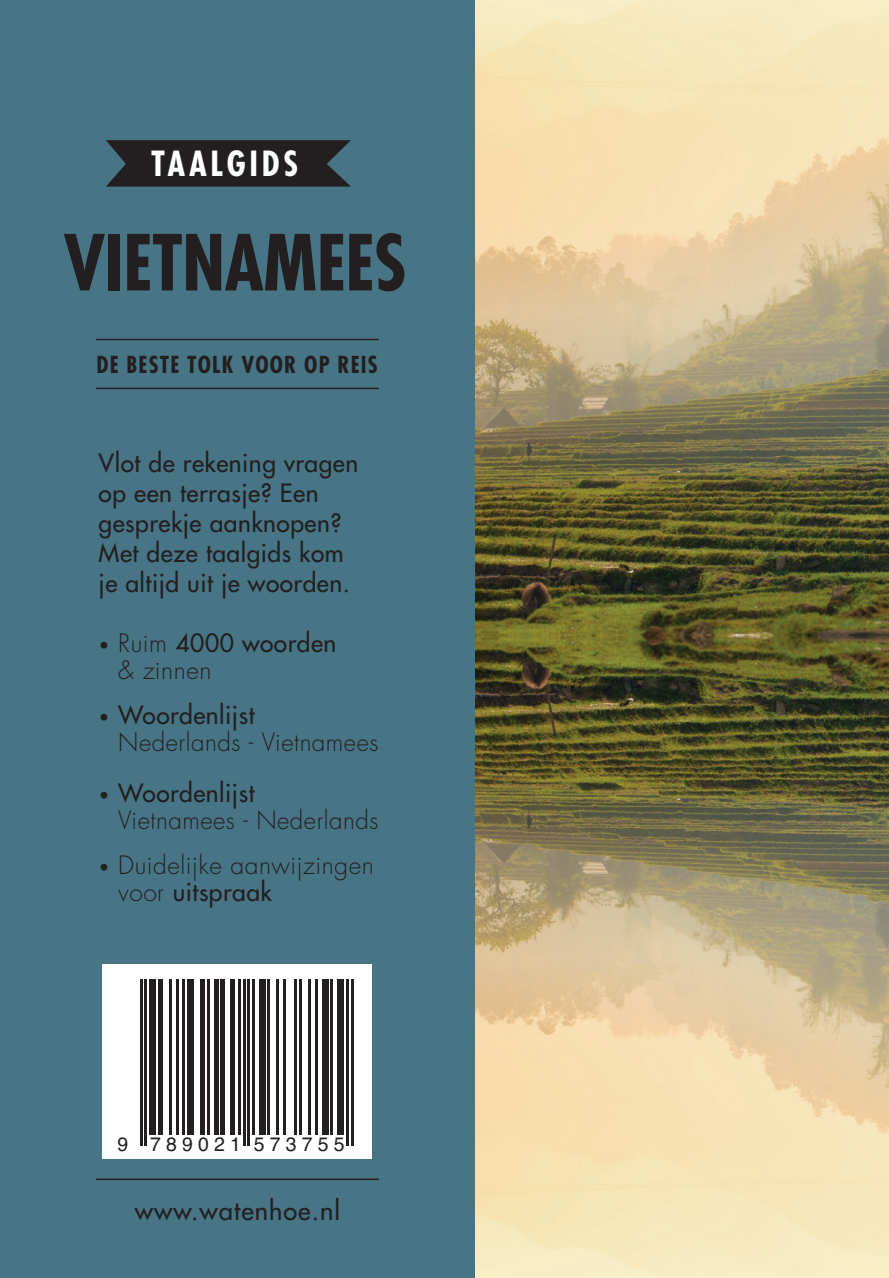
<style>
.page{position:relative;width:889px;height:1278px;background:#fff}
.page>*{position:absolute;margin:0;border:0;box-sizing:border-box;transform-origin:0 0}
.t1{font:700 condensed 75px "Futura LT";letter-spacing:-.01em;color:#231f20}
.t2{font:700 condensed 33.6px "Futura LT";letter-spacing:.11em;color:#fff}
.t3{font:25.5px "Futura LT";letter-spacing:.04em;color:#231f20}
.t4{font:300 24.6px/27px "Futura LT";letter-spacing:.02em;color:#231f20}
.t5{font:24.6px/30px "Futura LT";letter-spacing:.02em;color:#231f20}
.t6{font:700 condensed 22.8px "Futura LT";letter-spacing:.05em;color:#231f20}
.t7{font:19.5px "Helvetica";letter-spacing:.265em;color:#231f20}
.s1{font-size:18px}
.s2{font-weight:400}
</style>
<div class="page">
<img style="left:475px;top:0;width:414px;height:634px">
<img style="left:475px;top:634px;width:414px;height:643px">
<div style="left:0;top:0;width:475px;height:1277px;background:#487586"></div>
<hr style="left:96px;top:339px;width:283px;height:1px;background:#231f20">
<hr style="left:96px;top:387px;width:283px;height:2px;background:#231f20">
<hr style="left:96px;top:1178px;width:283px;height:1px;background:#231f20">
<svg style="left:106px;top:140px;width:245px;height:46px;background:#262729"></svg>
<div style="left:103px;top:964px;width:269px;height:194px;background:#fff"></div>
<hr style="left:140px;top:978px;width:2px;height:167px;background:#231f20">
<hr style="left:144px;top:978px;width:3px;height:167px;background:#231f20">
<div style="left:149px;top:978px;width:7px;height:155px;background:#231f20"></div>
<hr style="left:158px;top:978px;width:4px;height:155px;background:#231f20">
<hr style="left:169px;top:978px;width:2px;height:155px;background:#231f20">
<hr style="left:176px;top:978px;width:2px;height:155px;background:#231f20">
<hr style="left:183px;top:978px;width:2px;height:155px;background:#231f20">
<div style="left:187px;top:978px;width:7px;height:155px;background:#231f20"></div>
<hr style="left:201px;top:978px;width:4px;height:155px;background:#231f20">
<hr style="left:207px;top:978px;width:2px;height:155px;background:#231f20">
<hr style="left:214px;top:978px;width:4px;height:155px;background:#231f20">
<hr style="left:221px;top:978px;width:4px;height:155px;background:#231f20">
<hr style="left:230px;top:978px;width:4px;height:155px;background:#231f20">
<hr style="left:239px;top:978px;width:2px;height:155px;background:#231f20">
<hr style="left:243px;top:978px;width:2px;height:167px;background:#231f20">
<hr style="left:248px;top:978px;width:2px;height:167px;background:#231f20">
<hr style="left:252px;top:978px;width:2px;height:155px;background:#231f20">
<div style="left:259px;top:978px;width:7px;height:155px;background:#231f20"></div>
<hr style="left:268px;top:978px;width:2px;height:155px;background:#231f20">
<hr style="left:277px;top:978px;width:2px;height:155px;background:#231f20">
<hr style="left:284px;top:978px;width:2px;height:155px;background:#231f20">
<hr style="left:295px;top:978px;width:2px;height:155px;background:#231f20">
<hr style="left:299px;top:978px;width:2px;height:155px;background:#231f20">
<hr style="left:308px;top:978px;width:2px;height:155px;background:#231f20">
<hr style="left:315px;top:978px;width:2px;height:155px;background:#231f20">
<div style="left:322px;top:978px;width:6px;height:155px;background:#231f20"></div>
<hr style="left:331px;top:978px;width:2px;height:155px;background:#231f20">
<div style="left:337px;top:978px;width:7px;height:155px;background:#231f20"></div>
<hr style="left:346px;top:978px;width:3px;height:167px;background:#231f20">
<hr style="left:351px;top:978px;width:2px;height:167px;background:#231f20">
<h2 class="t2" style="left:151px;top:143px;width:149px">TAALGIDS</h2>
<p class="t1" style="left:63px;top:216px;width:345px">VIETNAMEES</p>
<p class="t6" style="left:96px;top:350px;width:283px">DE BESTE TOLK VOOR OP REIS</p>
<p class="t5" style="left:99px;top:447px;width:261px">Vlot de rekening vragen op een terrasje? Een gesprekje aanknopen?</p>
<p class="t5" style="left:99px;top:537px;width:247px">Met deze taalgids kom</p>
<p class="t5" style="left:99px;top:567px;width:253px">je altijd uit je woorden.</p>
<p class="t4" style="left:118px;top:630px;width:220px;text-indent:-20px"><span class="s1">•</span> Ruim <span class="s2">4000 woorden </span>&amp; zinnen</p>
<p class="t4" style="left:118px;top:702px;width:262px;text-indent:-20px"><span class="s1">•</span> <span class="s2">Woordenlijst<br></span>Nederlands - Vietnamees</p>
<p class="t4" style="left:118px;top:780px;width:262px;text-indent:-20px"><span class="s1">•</span> <span class="s2">Woordenlijst<br></span>Vietnamees - Nederlands</p>
<p class="t4" style="left:118px;top:852px;width:257px;text-indent:-20px"><span class="s1">•</span> Duidelijke aanwijzingen voor <span class="s2">uitspraak</span></p>
<p class="t7" style="left:117px;top:1128px;width:229px">9 789021 573755</p>
<p class="t3" style="left:135px;top:1193px;width:207px">www.watenhoe.nl</p>
</div>
